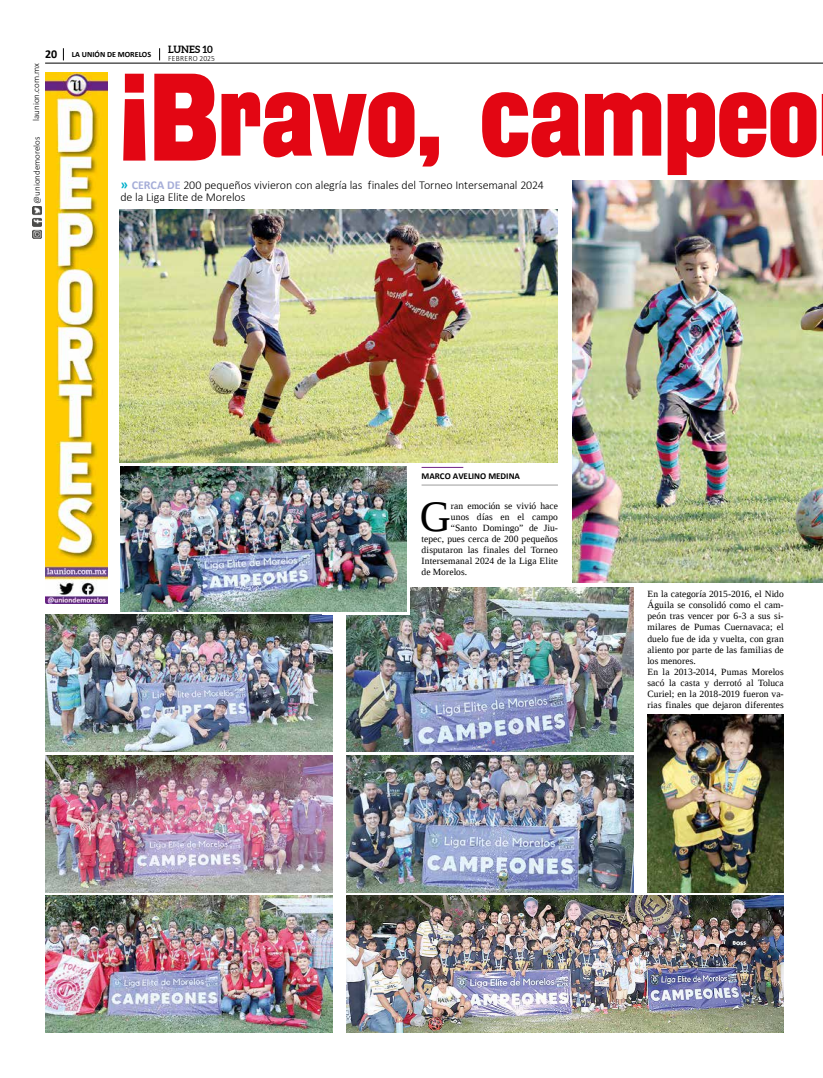
<style>
.page{position:relative;width:823px;height:1078px;background:#fff}
.page>*{position:absolute;margin:0;border:0;box-sizing:border-box;transform-origin:0 0}
.t1{font:118.3px "Florida Project Phase One";letter-spacing:-.02em;color:#e30613}
.t2{font:43.1px "Liberation Serif";color:#000}
.t3{font:300 12px/12px "Calibri";letter-spacing:-.01em;color:#000}
.t4{font:700 10px "Aleo";letter-spacing:.005em;color:#000}
.t5{font:9.5px/11px "Liberation Serif";letter-spacing:.01em;color:#000}
.t6{font:300 9px "Calibri";color:#000}
.t7{font:700 9px "Calibri";color:#000}
.t8{font:700 8px "Calibri";color:#000}
.t9{font:300 8px "Calibri";letter-spacing:.04em;color:#000;scale:.94 1}
.s1{font-size:12px}
.s2{font-weight:700;font-size:14px;color:#00afcb}
.s3{font-weight:700;color:#a5add8}
</style>
<div class="page">
<img style="left:32px;top:206px;width:9px;height:32px">
<svg style="left:63px;top:48px;width:1px;height:12px"></svg>
<svg style="left:159px;top:48px;width:1px;height:12px"></svg>
<hr style="left:45px;top:63px;width:777px;height:1px;background:#000">
<img style="left:45px;top:72px;width:62px;height:531px">
<hr style="left:421px;top:467px;width:42px;height:1px;background:#702283">
<hr style="left:421px;top:485px;width:136px;height:1px;background:#9d9d9c">
<img style="left:46px;top:895px;width:286px;height:137px">
<img style="left:46px;top:755px;width:286px;height:137px">
<img style="left:46px;top:614px;width:286px;height:137px">
<img style="left:346px;top:587px;width:287px;height:164px">
<img style="left:346px;top:755px;width:287px;height:137px">
<img style="left:346px;top:895px;width:437px;height:137px">
<img style="left:647px;top:714px;width:136px;height:178px">
<img style="left:572px;top:180px;width:250px;height:403px">
<img style="left:120px;top:210px;width:437px;height:252px">
<svg style="left:322px;top:583px;width:88px;height:31px"></svg>
<img style="left:120px;top:466px;width:286px;height:145px">
<p class="t8" style="left:45px;top:49px;width:107px"><span class="s1">20</span> LA UNIÓN DE MORELOS</p>
<p class="t4" style="left:168px;top:44px;width:46px">LUNES 10</p>
<p class="t9" style="left:168px;top:53px;width:51px">FEBRERO 2025</p>
<p class="t6" style="left:31px;top:121px;width:59px;rotate:-90deg">launion.com.mx</p>
<p class="t6" style="left:31px;top:203px;width:69px;rotate:-90deg">@uniondemorelos</p>
<h1 class="t1" style="left:115px;top:38px;width:705px">¡Bravo, campeo</h1>
<p class="t3" style="left:120px;top:178px;width:424px"><span class="s2">»</span> <span class="s3">CERCA DE</span> 200 pequeños vivieron con alegría las finales del Torneo Intersemanal 2024 de la Liga Elite de Morelos</p>
<p class="t7" style="left:421px;top:470px;width:100px">MARCO AVELINO MEDINA</p>
<h2 class="t2" style="left:419px;top:489px;width:33px">G</h2>
<p class="t5" style="left:450px;top:500px;width:108px">ran emoción se vivió hace</p>
<p class="t5" style="left:450px;top:511px;width:108px">unos días en el campo</p>
<p class="t5" style="left:450px;top:522px;width:108px">“Santo Domingo” de Jiu-</p>
<p class="t5" style="left:421px;top:533px;width:138px">tepec, pues cerca de 200 pequeños</p>
<p class="t5" style="left:421px;top:544px;width:138px">disputaron las finales del Torneo</p>
<p class="t5" style="left:421px;top:555px;width:138px">Intersemanal 2024 de la Liga Elite</p>
<p class="t5" style="left:421px;top:566px;width:47px">de Morelos.</p>
<p class="t5" style="left:647px;top:588px;width:138px">En la categoría 2015-2016, el Nido<br>Águila se consolidó como el cam&shy;peón tras vencer por 6-3 a sus si&shy;milares de Pumas Cuernavaca; el duelo fue de ida y vuelta, con gran aliento por parte de las familias de los menores.<br>En la 2013-2014, Pumas Morelos sacó la casta y derrotó al Toluca<br>Curiel; en la 2018-2019 fueron va&shy;rias finales que dejaron diferentes</p>
</div>
